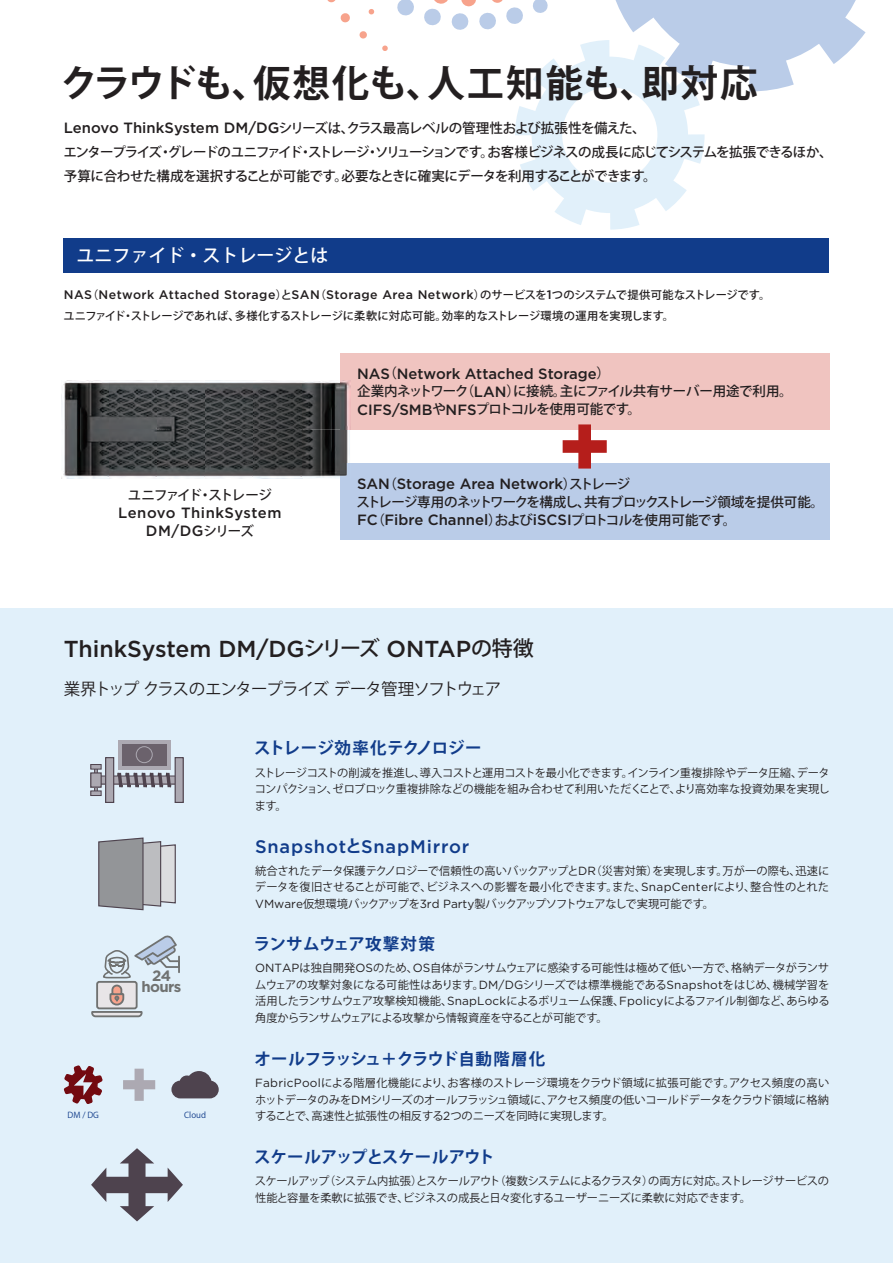
<style>
.page{position:relative;width:893px;height:1263px;background:#fff}
.page>*{position:absolute;margin:0;border:0;box-sizing:border-box;transform-origin:0 0}
.t1{font:700 37.5px "Koz Go Pro";letter-spacing:.05em;color:#231f20}
.t2{font:500 23.1px "Gotham";color:#231f20}
.t3{font:500 18.15px "Gotham";letter-spacing:.045em;color:#113c8a}
.t4{font:500 18px "Koz Go Pro";color:#fff}
.t5{font:700 16.5px "Koz Go Pro";letter-spacing:-.005em;color:#113c8a}
.t6{font:16.5px "Koz Go Pro";letter-spacing:-.07em;color:#231f20}
.t7{font:700 16.5px "Koz Go Pro";letter-spacing:.015em;color:#113c8a}
.t8{font:700 15px/11.2px "Gotham";letter-spacing:-.04em;color:#707271;text-align:center}
.t9{font:500 14.85px "Gotham";color:#231f20}
.t10{font:500 14.85px/18px "Gotham";letter-spacing:.035em;color:#231f20;text-align:center}
.t11{font:500 13.5px/24px "Koz Go Pro";letter-spacing:-.05em;color:#231f20}
.t12{font:500 13.5px/18px "Koz Go Pro";letter-spacing:-.03em;color:#231f20}
.t13{font:500 13.5px "Koz Go Pro";letter-spacing:-.14em;color:#231f20}
.t14{font:500 12.3px "Gotham";letter-spacing:.035em;color:#231f20}
.t15{font:11.25px/16.5px "Koz Go Pro";letter-spacing:-.02em;color:#231f20;text-align:justify}
.t16{font:500 11.25px "Koz Go Pro";color:#231f20}
.t17{font:8.25px "Koz Go Pro";color:#113c8a}
.s1{font-family:"Gotham";font-size:14.85px}
.s2{font-family:"Koz Go Pro";font-size:11.25px}
.s3{font-family:"Koz Go Pro";font-size:13.5px}
.s4{font-family:"Koz Go Pro";font-size:21px}
.s5{font-family:"Koz Go Pro";font-weight:700;font-size:16.5px}
.s6{font-family:"Gotham";font-size:11.85px}
</style>
<div class="page">
<div style="left:0;top:608px;width:893px;height:655px;background:#e1f0fa"></div>
<svg style="left:382px;top:45px;width:6px;height:6px"></svg>
<svg style="left:359px;top:31px;width:8px;height:8px"></svg>
<svg style="left:340px;top:13px;width:10px;height:10px"></svg>
<svg style="left:327px;top:0;width:9px;height:3px"></svg>
<svg style="left:368px;top:0;width:46px;height:16px"></svg>
<div style="left:64px;top:238px;width:765px;height:34px;background:#113c8a"></div>
<svg style="left:424px;top:0;width:442px;height:230px"></svg>
<div style="left:340px;top:353px;width:489px;height:76px;background:#f0c4c0"></div>
<div style="left:340px;top:463px;width:489px;height:77px;background:#bacce8"></div>
<div style="left:118px;top:740px;width:52px;height:29px;background:#aca9b2"></div>
<div style="left:122px;top:744px;width:45px;height:21px;background:#6b626c"></div>
<svg style="left:102px;top:778px;width:73px;height:4px"></svg>
<div style="left:99px;top:776px;width:78px;height:8px;border:1px solid #4e434e"></div>
<div style="left:94px;top:765px;width:4px;height:30px;border:1px solid #4e434e"></div>
<hr style="left:91px;top:791px;width:10px;height:4px;background:#aca9b2">
<div style="left:91px;top:791px;width:10px;height:5px;border:1px solid #4e434e"></div>
<div style="left:91px;top:764px;width:10px;height:5px;background:#aca9b2"></div>
<div style="left:91px;top:764px;width:10px;height:5px;border:1px solid #4e434e"></div>
<div style="left:91px;top:773px;width:10px;height:14px;background:#aca9b2"></div>
<div style="left:90px;top:772px;width:12px;height:16px;border:1px solid #4e434e"></div>
<svg style="left:117px;top:773px;width:55px;height:14px"></svg>
<div style="left:175px;top:758px;width:8px;height:44px;background:#aca9b2"></div>
<div style="left:175px;top:757px;width:9px;height:46px;border:1px solid #4e434e"></div>
<div style="left:106px;top:758px;width:8px;height:44px;background:#aca9b2"></div>
<div style="left:105px;top:757px;width:9px;height:46px;border:1px solid #4e434e"></div>
<div style="left:136px;top:746px;width:17px;height:17px;border:1px solid #aca9b2;border-radius:50%"></div>
<svg style="left:563px;top:424px;width:44px;height:45px"></svg>
<svg style="left:63px;top:837px;width:156px;height:384px"></svg>
<img style="left:62px;top:381px;width:288px;height:97px">
<img style="left:340px;top:381px;width:10px;height:48px">
<img style="left:340px;top:463px;width:10px;height:15px">
<h1 class="t1" style="left:60px;top:59px;width:699px">クラウドも、仮想化も、人工知能も、即対応</h1>
<p class="t11" style="left:63px;top:116px;width:771px"><span class="s1">Lenovo ThinkSystem DM/DG</span>シリーズは、クラス最高レベルの管理性および拡張性を備えた、<br>エンタープライズ・グレードのユニファイド・ストレージ・ソリューションです。お客様ビジネスの成長に応じてシステムを拡張できるほか、予算に合わせた構成を選択することが可能です。必要なときに確実にデータを利用することができます。</p>
<h3 class="t4" style="left:77px;top:244px;width:253px">ユニファイド・ストレージとは</h3>
<p class="t14" style="left:64px;top:287px;width:708px">NAS<span class="s2">（</span>Network Attached Storage<span class="s2">）と</span>SAN<span class="s2">（</span>Storage Area Network<span class="s2">）のサービスを</span>1<span class="s2">つのシステムで提供可能なストレージです。</span></p>
<p class="t16" style="left:63px;top:309px;width:612px">ユニファイド・ストレージであれば、多様化するストレージに柔軟に対応可能。効率的なストレージ環境の運用を実現します。</p>
<p class="t13" style="left:128px;top:486px;width:146px">ユニファイド・ストレージ</p>
<h3 class="t10" style="left:118px;top:503px;width:165px">Lenovo ThinkSystem<br>DM/DG<span class="s3">シリーズ</span></h3>
<h3 class="t9" style="left:357px;top:364px;width:254px">NAS<span class="s3">（</span>Network Attached Storage<span class="s3">）</span></h3>
<p class="t12" style="left:357px;top:383px;width:437px">企業内ネットワーク（<span class="s1">LAN</span>）に接続。主にファイル共有サーバー用途で利用。<br><span class="s1">CIFS/SMB</span>や<span class="s1">NFS</span>プロトコルを使用可能です。</p>
<h3 class="t9" style="left:357px;top:474px;width:275px">SAN<span class="s3">（</span>Storage Area Network<span class="s3">）ストレージ</span></h3>
<p class="t11" style="left:356px;top:491px;width:469px">ストレージ専用のネットワークを構成し、共有ブロックストレージ領域を提供可能。</p>
<h3 class="t9" style="left:357px;top:510px;width:381px">FC<span class="s3">（</span>Fibre Channel<span class="s3">）および</span>iSCSI<span class="s3">プロトコルを使用可能です。</span></h3>
<h2 class="t2" style="left:64px;top:633px;width:472px">ThinkSystem DM/DG<span class="s4">シリーズ</span> ONTAP<span class="s4">の特徴</span></h2>
<h3 class="t6" style="left:64px;top:678px;width:439px">業界トップクラスのエンタープライズデータ管理ソフトウェア</h3>
<h3 class="t5" style="left:254px;top:738px;width:229px">ストレージ効率化テクノロジー</h3>
<p class="t15" style="left:255px;top:765px;width:577px">ストレージコストの削減を推進し、導入コストと運用コストを最小化できます。インライン重複排除やデータ圧縮、データコンパクション、ゼロブロック重複排除などの機能を組み合わせて利用いただくことで、より高効率な投資効果を実現します。</p>
<h3 class="t8" style="left:141px;top:969px;width:42px">24 hours</h3>
<p class="t17" style="left:68px;top:1109px;width:33px">DM / DG</p>
<p class="t17" style="left:184px;top:1109px;width:23px">Cloud</p>
<h3 class="t3" style="left:255px;top:834px;width:216px">Snapshot<span class="s5">と</span>SnapMirror</h3>
<p class="t15" style="left:255px;top:862px;width:576px">統合されたデータ保護テクノロジーで信頼性の高いバックアップと<span class="s6">DR</span>（災害対策）を実現します。万が一の際も、迅速にデータを復旧させることが可能で、ビジネスへの影響を最小化できます。また、<span class="s6">SnapCenter</span>により、整合性のとれた<span class="s6">VMware</span>仮想環境バックアップを<span class="s6">3rd Party</span>製バックアップソフトウェアなしで実現可能です。</p>
<h3 class="t7" style="left:254px;top:933px;width:182px">ランサムウェア攻撃対策</h3>
<p class="t15" style="left:255px;top:960px;width:576px"><span class="s6">ONTAP</span>は独自開発<span class="s6">OS</span>のため、<span class="s6">OS</span>自体がランサムウェアに感染する可能性は極めて低い一方で、格納データがランサムウェアの攻撃対象になる可能性はあります。<span class="s6">DM/DG</span>シリーズでは標準機能である<span class="s6">Snapshot</span>をはじめ、機械学習を活用したランサムウェア攻撃検知機能、<span class="s6">SnapLock</span>によるボリューム保護、<span class="s6">Fpolicy</span>によるファイル制御など、あらゆる角度からランサムウェアによる攻撃から情報資産を守ることが可能です。</p>
<h3 class="t5" style="left:254px;top:1048px;width:292px">オールフラッシュ＋クラウド自動階層化</h3>
<p class="t15" style="left:255px;top:1075px;width:576px"><span class="s6">FabricPool</span>による階層化機能により、お客様のストレージ環境をクラウド領域に拡張可能です。アクセス頻度の高いホットデータのみを<span class="s6">DM</span>シリーズのオールフラッシュ領域に、アクセス頻度の低いコールドデータをクラウド領域に格納することで、高速性と拡張性の相反する<span class="s6">2</span>つのニーズを同時に実現します。</p>
<h3 class="t5" style="left:254px;top:1146px;width:242px">スケールアップとスケールアウト</h3>
<p class="t15" style="left:255px;top:1173px;width:576px">スケールアップ（システム内拡張）とスケールアウト（複数システムによるクラスタ）の両方に対応。ストレージサービスの性能と容量を柔軟に拡張でき、ビジネスの成長と日々変化するユーザーニーズに柔軟に対応できます。</p>
</div>
